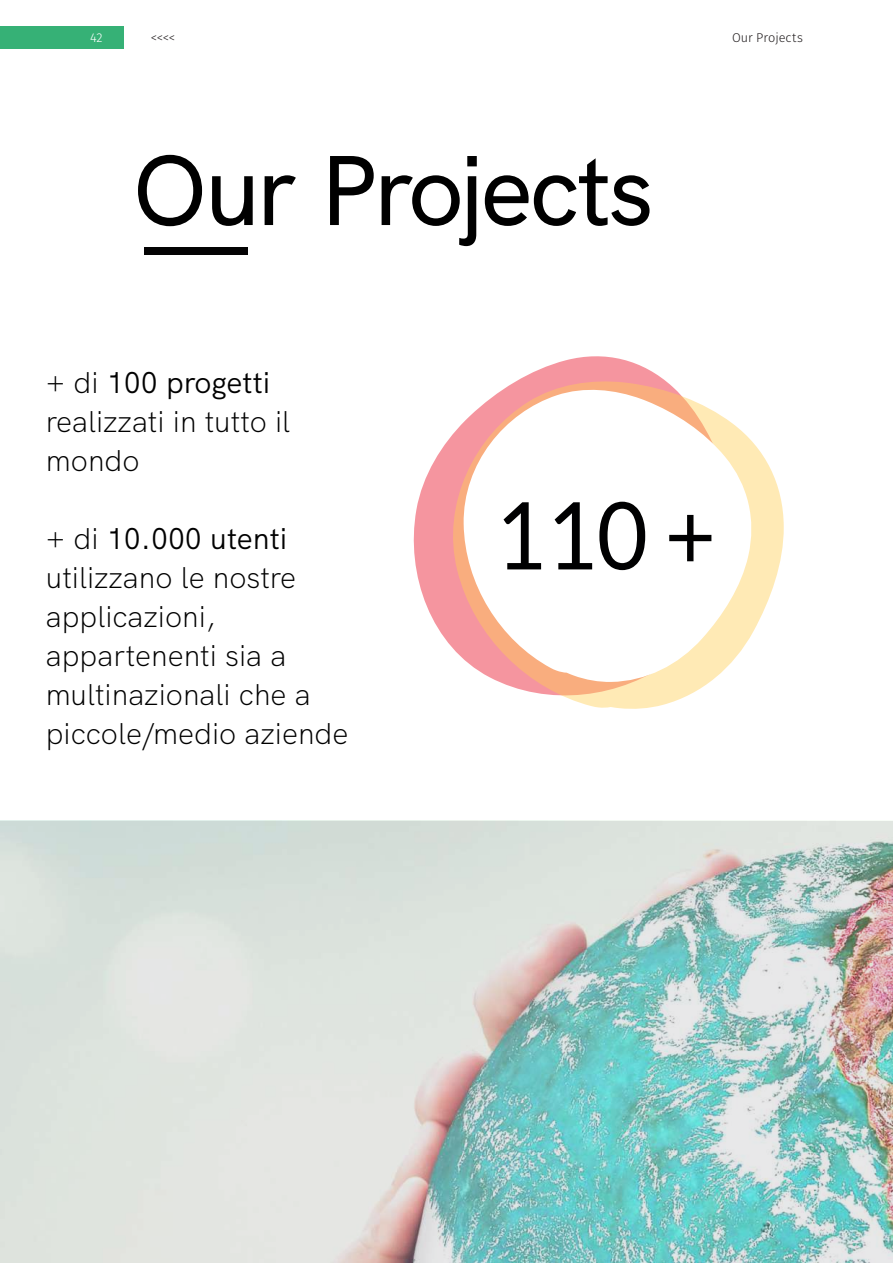
<style>
.page{position:relative;width:893px;height:1263px;background:#fff}
.page>*{position:absolute;margin:0;border:0;box-sizing:border-box;transform-origin:0 0}
.t1{font:500 99px "HK Grotesk";letter-spacing:-.04em;color:#000}
.t2{font:300 30px/39px "HK Grotesk";color:#000}
.t3{font:300 12.75px "Fira Sans";color:#231f20}
.t4{font:300 12.75px "Fira Sans";color:#fff}
.s1{font-weight:400}
</style>
<div class="page">
<svg style="left:413px;top:356px;width:250px;height:277px"></svg>
<svg style="left:441px;top:379px;width:343px;height:330px"></svg>
<svg style="left:463px;top:386px;width:293px;height:296px"></svg>
<svg style="left:481px;top:427px;width:236px;height:210px"></svg>
<div style="left:145px;top:248px;width:103px;height:7px;background:#040304"></div>
<img style="left:0;top:821px;width:893px;height:442px">
<div style="left:0;top:26px;width:124px;height:23px;background:#36b176"></div>
<p class="t4" style="left:90px;top:28px;width:14px">42</p>
<p class="t3" style="left:151px;top:28px;width:26px">&lt;&lt;&lt;&lt;</p>
<p class="t3" style="left:732px;top:28px;width:72px">Our Projects</p>
<h1 class="t1" style="left:132px;top:114px;width:523px">Our Projects</h1>
<p class="t2" style="left:46px;top:360px;width:246px">+ di <span class="s1">100 progetti </span>realizzati in tutto il mondo</p>
<p class="t2" style="left:46px;top:516px;width:304px">+ di <span class="s1">10.000 utenti </span>utilizzano le nostre applicazioni, appartenenti sia a multinazionali che a piccole/medio aziende</p>
</div>
